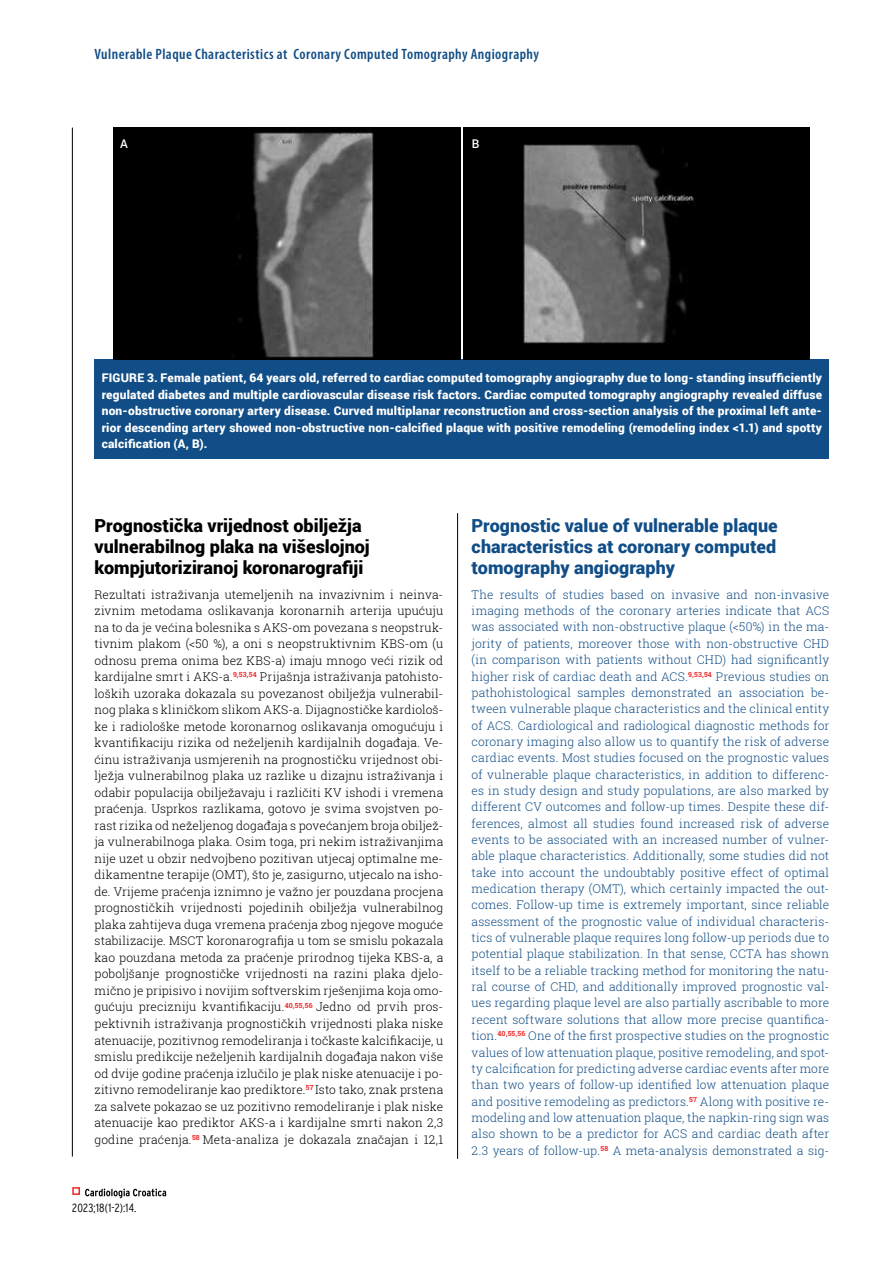
<style>
.page{position:relative;width:893px;height:1263px;background:#fff}
.page>*{position:absolute;margin:0;border:0;box-sizing:border-box;transform-origin:0 0}
.t1{font:900 18px/21px "Roboto";color:#000}
.t2{font:900 18px/21px "Roboto";letter-spacing:.005em;color:#114d86;text-align:justify}
.t3{font:600 condensed 15px "Myriad Pro";letter-spacing:.03em;color:#114d86}
.t4{font:300 12px/16.4px "Roboto Slab";letter-spacing:.01em;color:#114d86;text-align:justify}
.t5{font:300 12px/16.5px "Roboto Slab";letter-spacing:.015em;color:#000;text-align:justify}
.t6{font:900 12px/16.5px "Roboto";letter-spacing:.015em;color:#fff;text-align:justify}
.t7{font:300 condensed 12px "Interstate";letter-spacing:.02em;color:#000}
.t8{font:500 12px "Roboto";color:#fff}
</style>
<div class="page">
<svg style="left:85px;top:1188px;width:81px;height:10px"></svg>
<div style="left:72px;top:1187px;width:8px;height:8px;border:2px solid #ee292a"></div>
<hr style="left:72px;top:128px;width:1px;height:1028px;background:#000">
<hr style="left:457px;top:513px;width:1px;height:646px;background:#000">
<div style="left:94px;top:359px;width:735px;height:100px;background:#114d86"></div>
<img style="left:114px;top:128px;width:346px;height:232px">
<img style="left:463px;top:128px;width:347px;height:232px">
<p class="t3" style="left:94px;top:45px;width:446px">Vulnerable Plaque Characteristics at Coronary Computed Tomography Angiography</p>
<p class="t8" style="left:120px;top:135px;width:9px">A</p>
<p class="t8" style="left:472px;top:135px;width:9px">B</p>
<p class="t6" style="left:102px;top:369px;width:722px">Figure 3. Female patient, 64 years old, referred to cardiac computed tomography angiography due to long- standing insufficiently regulated diabetes and multiple cardiovascular disease risk factors. Cardiac computed tomography angiography revealed diffuse non-obstructive coronary artery disease. Curved multiplanar reconstruction and cross-section analysis of the proximal left ante&shy;rior descending artery showed non-obstructive non-calcified plaque with positive remodeling (remodeling index &lt;1.1) and spotty calcification (A, B).</p>
<h1 class="t1" style="left:94px;top:514px;width:277px">Prognostička vrijednost obilježja vulnerabilnog plaka na višeslojnoj kompjutoriziranoj koronarografiji</h1>
<p class="t5" style="left:94px;top:586px;width:350px">Rezultati istraživanja utemeljenih na invazivnim i neinva&shy;zivnim metodama oslikavanja koronarnih arterija upućuju na to da je većina bolesnika s AKS-om povezana s neopstruk&shy;tivnim plakom (&lt;50 %), a oni s neopstruktivnim KBS-om (u odnosu prema onima bez KBS-a) imaju mnogo veći rizik od kardijalne smrt i AKS-a.<sup>9,53,54</sup> Prijašnja istraživanja patohisto&shy;loških uzoraka dokazala su povezanost obilježja vulnerabil&shy;nog plaka s kliničkom slikom AKS-a. Dijagnostičke kardiološ&shy;ke i radiološke metode koronarnog oslikavanja omogućuju i kvantifikaciju rizika od neželjenih kardijalnih događaja. Ve&shy;ćinu istraživanja usmjerenih na prognostičku vrijednost obi&shy;lježja vulnerabilnog plaka uz razlike u dizajnu istraživanja i odabir populacija obilježavaju i različiti KV ishodi i vremena praćenja. Usprkos razlikama, gotovo je svima svojstven po&shy;rast rizika od neželjenog događaja s povećanjem broja obiljež&shy;ja vulnerabilnoga plaka. Osim toga, pri nekim istraživanjima nije uzet u obzir nedvojbeno pozitivan utjecaj optimalne me&shy;dikamentne terapije (OMT), što je, zasigurno, utjecalo na isho&shy;de. Vrijeme praćenja iznimno je važno jer pouzdana procjena prognostičkih vrijednosti pojedinih obilježja vulnerabilnog plaka zahtijeva duga vremena praćenja zbog njegove moguće stabilizacije. MSCT koronarografija u tom se smislu pokazala kao pouzdana metoda za praćenje prirodnog tijeka KBS-a, a poboljšanje prognostičke vrijednosti na razini plaka djelo&shy;mično je pripisivo i novijim softverskim rješenjima koja omo&shy;gućuju precizniju kvantifikaciju.<sup>40,55,56</sup> Jedno od prvih pros&shy;pektivnih istraživanja prognostičkih vrijednosti plaka niske atenuacije, pozitivnog remodeliranja i točkaste kalcifikacije, u smislu predikcije neželjenih kardijalnih događaja nakon više od dvije godine praćenja izlučilo je plak niske atenuacije i po&shy;zitivno remodeliranje kao prediktore.<sup>57</sup> Isto tako, znak prstena za salvete pokazao se uz pozitivno remodeliranje i plak niske atenuacije kao prediktor AKS-a i kardijalne smrti nakon 2,3 godine praćenja.<sup>58</sup> Meta-analiza je dokazala značajan i 12,1</p>
<p class="t7" style="left:72px;top:1201px;width:66px">2023;18(1-2):14.</p>
<h1 class="t2" style="left:472px;top:514px;width:308px">Prognostic value of vulnerable plaque characteristics at coronary computed tomography angiography</h1>
<p class="t4" style="left:472px;top:586px;width:359px">The results of studies based on invasive and non-invasive imaging methods of the coronary arteries indicate that ACS was associated with non-obstructive plaque (&lt;50%) in the ma&shy;jority of patients, moreover those with non-obstructive CHD (in comparison with patients without CHD) had significantly higher risk of cardiac death and ACS.<sup>9,53,54</sup> Previous studies on pathohistological samples demonstrated an association be&shy;tween vulnerable plaque characteristics and the clinical entity of ACS. Cardiological and radiological diagnostic methods for coronary imaging also allow us to quantify the risk of adverse cardiac events. Most studies focused on the prognostic values of vulnerable plaque characteristics, in addition to differenc&shy;es in study design and study populations, are also marked by different CV outcomes and follow-up times. Despite these dif&shy;ferences, almost all studies found increased risk of adverse events to be associated with an increased number of vulner&shy;able plaque characteristics. Additionally, some studies did not take into account the undoubtably positive effect of optimal medication therapy (OMT), which certainly impacted the out&shy;comes. Follow-up time is extremely important, since reliable assessment of the prognostic value of individual characteris&shy;tics of vulnerable plaque requires long follow-up periods due to potential plaque stabilization. In that sense, CCTA has shown itself to be a reliable tracking method for monitoring the natu&shy;ral course of CHD, and additionally improved prognostic val&shy;ues regarding plaque level are also partially ascribable to more recent software solutions that allow more precise quantifica&shy;tion.<sup>40,55,56</sup> One of the first prospective studies on the prognostic values of low attenuation plaque, positive remodeling, and spot&shy;ty calcification for predicting adverse cardiac events after more than two years of follow-up identified low attenuation plaque and positive remodeling as predictors.<sup>57</sup> Along with positive re&shy;modeling and low attenuation plaque, the napkin-ring sign was also shown to be a predictor for ACS and cardiac death after 2.3 years of follow-up.<sup>58</sup> A meta-analysis demonstrated a sig-</p>
</div>
